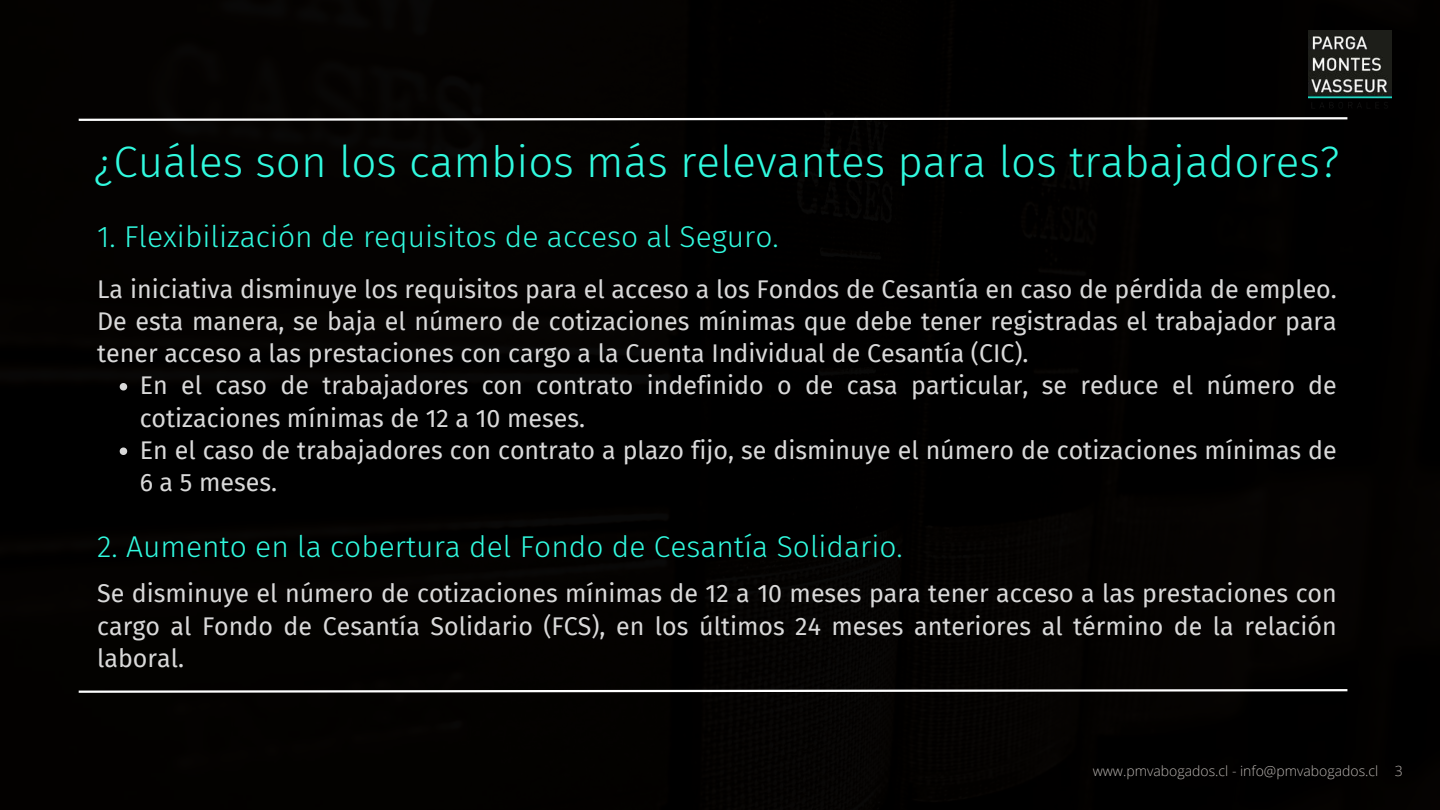
<style>
.page{position:relative;width:1440px;height:810px;background:#030100}
.page>*{position:absolute;margin:0;border:0;box-sizing:border-box;transform-origin:0 0}
.t1{font:300 44px "Fira Sans";color:#31fadf}
.t2{font:300 30px "Fira Sans";color:#31fadf}
.t3{font:25px/32.2px "Fira Sans";color:#d9d9d9;text-align:justify}
.t4{font:300 14px "Open Sans";color:#bab5b1}
</style>
<div class="page">
<img style="left:1308px;top:30px;width:83px;height:78px">
<svg style="left:120px;top:383px;width:7px;height:8px"></svg>
<svg style="left:120px;top:448px;width:7px;height:7px"></svg>
<svg style="left:76px;top:116px;width:1274px;height:6px"></svg>
<svg style="left:76px;top:688px;width:1274px;height:6px"></svg>
<h1 class="t1" style="left:94px;top:135px;width:1247px">¿Cuáles son los cambios más relevantes para los trabajadores?</h1>
<p class="t2" style="left:97px;top:219px;width:683px">1. Flexibilización de requisitos de acceso al Seguro.</p>
<p class="t3" style="left:97px;top:273px;width:1241px">La iniciativa disminuye los requisitos para el acceso a los Fondos de Cesantía en caso de pérdida de empleo.<br>De esta manera, se baja el número de cotizaciones mínimas que debe tener registradas el trabajador para tener acceso a las prestaciones con cargo a la Cuenta Individual de Cesantía (CIC).</p>
<p class="t3" style="left:140px;top:370px;width:1199px;text-align:left">En el caso de trabajadores con contrato indefinido o de casa particular, se reduce el número de cotizaciones mínimas de 12 a 10 meses.<br>En el caso de trabajadores con contrato a plazo fijo, se disminuye el número de cotizaciones mínimas de 6 a 5 meses.</p>
<p class="t2" style="left:97px;top:529px;width:807px">2. Aumento en la cobertura del Fondo de Cesantía Solidario.</p>
<p class="t3" style="left:97px;top:578px;width:1241px">Se disminuye el número de cotizaciones mínimas de 12 a 10 meses para tener acceso a las prestaciones con cargo al Fondo de Cesantía Solidario (FCS), en los últimos 24 meses anteriores al término de la relación laboral.</p>
<p class="t4" style="left:1093px;top:761px;width:312px">www.pmvabogados.cl - info@pmvabogados.cl 3</p>
</div>
